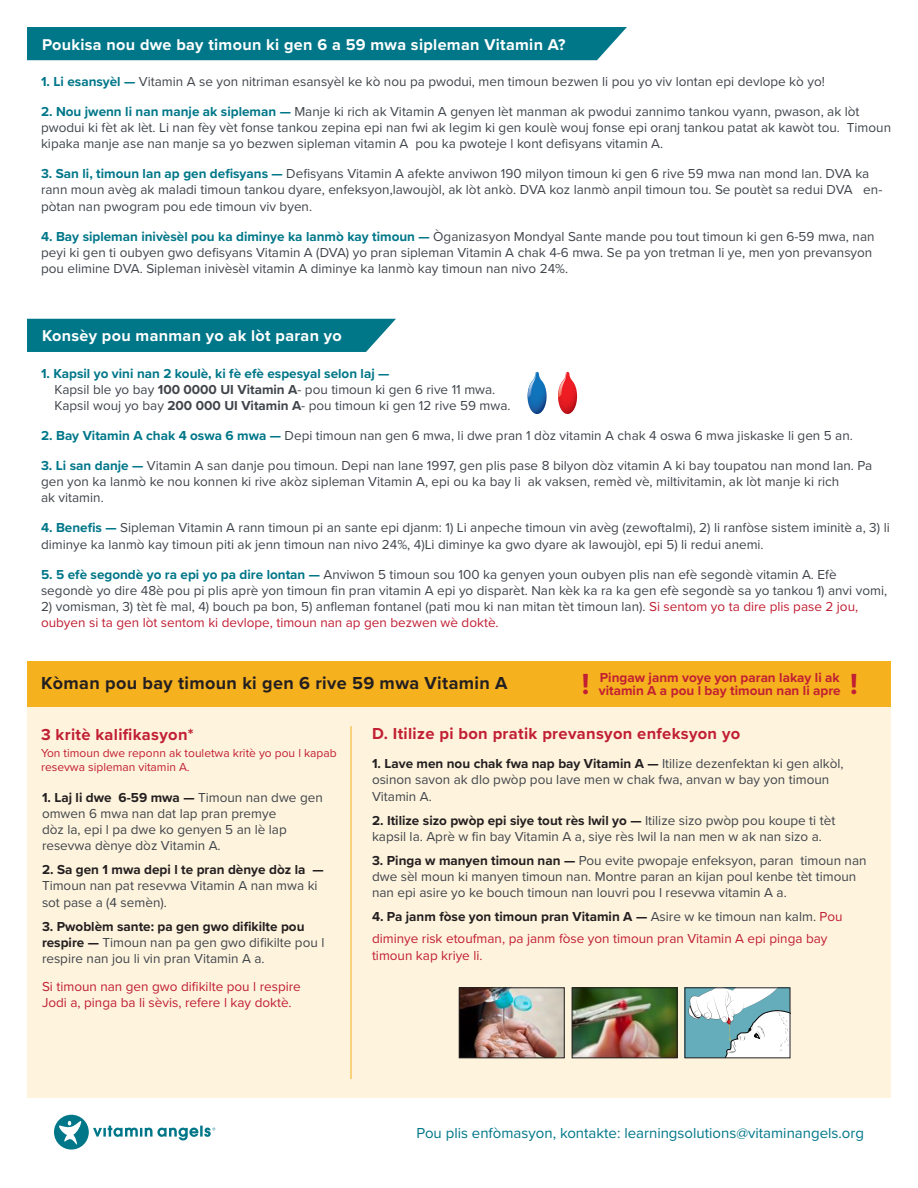
<style>
.page{position:relative;width:918px;height:1188px;background:#fff}
.page>*{position:absolute;margin:0;border:0;box-sizing:border-box;transform-origin:0 0}
.t1{font:700 30.15px "Proxima Nova";color:#c11f33}
.t2{font:700 18px "Proxima Nova";letter-spacing:.02em;color:#231f20}
.t3{font:700 16.5px "Proxima Nova";letter-spacing:.02em;color:#c11f33}
.t4{font:700 16.2px "Proxima Nova";letter-spacing:.02em;color:#fff}
.t5{font:15px "Proxima Nova";color:#007789}
.t6{font:13.5px/16.2px "Proxima Nova";color:#40454b}
.t7{font:13.5px/16.2px "Proxima Nova";color:#c11f33}
.t8{font:700 13.5px/13.2px "Proxima Nova";color:#c11f33}
.t9{font:700 13.5px "Proxima Nova";color:#007789}
.t10{font:12px/14.4px "Proxima Nova";color:#c11f33}
.s1{font-weight:700;color:#007789}
.s2{font-weight:700}
.s3{color:#40454b}
.s4{font-weight:700;color:#231f20}
</style>
<div class="page">
<svg style="left:54px;top:1115px;width:161px;height:35px"></svg>
<div style="left:27px;top:27px;width:600px;height:33px;background:#007789"></div>
<div style="left:27px;top:319px;width:369px;height:33px;background:#007789"></div>
<div style="left:27px;top:707px;width:864px;height:390px;background:#fef3dd"></div>
<div style="left:27px;top:661px;width:864px;height:46px;background:#f6b11f"></div>
<hr style="left:351px;top:726px;width:1px;height:353px;background:#f6b11f">
<img style="left:461px;top:990px;width:101px;height:66px">
<div style="left:459px;top:988px;width:105px;height:70px;border:1px solid #231f20"></div>
<img style="left:574px;top:990px;width:101px;height:66px">
<div style="left:572px;top:988px;width:105px;height:70px;border:1px solid #231f20"></div>
<svg style="left:689px;top:990px;width:99px;height:66px;background:#b7d4d9"></svg>
<svg style="left:558px;top:372px;width:19px;height:42px"></svg>
<svg style="left:528px;top:372px;width:19px;height:42px"></svg>
<p class="t4" style="left:42px;top:33px;width:525px">Poukisa nou dwe bay timoun ki gen 6 a 59 mwa sipleman Vitamin A?</p>
<p class="t6" style="left:41px;top:73px;width:785px"><span class="s1">1. Li esansyèl —</span> Vitamin A se yon nitriman esansyèl ke kò nou pa pwodui, men timoun bezwen li pou yo viv lontan epi devlope kò yo!</p>
<p class="t6" style="left:41px;top:103px;width:852px"><span class="s1">2. Nou jwenn li nan manje ak sipleman —</span> Manje ki rich ak Vitamin A genyen lèt manman ak pwodui zannimo tankou vyann, pwason, ak lòt pwodui ki fèt ak lèt. Li nan fèy vèt fonse tankou zepina epi nan fwi ak legim ki gen koulè wouj fonse epi oranj tankou patat ak kawòt tou. Timoun kipaka manje ase nan manje sa yo bezwen sipleman vitamin A pou ka pwoteje l kont defisyans vitamin A.</p>
<p class="t6" style="left:41px;top:165px;width:843px"><span class="s1">3. San li, timoun lan ap gen defisyans —</span> Defisyans Vitamin A afekte anviwon 190 milyon timoun ki gen 6 rive 59 mwa nan mond lan. DVA ka rann moun avèg ak maladi timoun tankou dyare, enfeksyon,lawoujòl, ak lòt ankò. DVA koz lanmò anpil timoun tou. Se poutèt sa redui DVA en&shy;pòtan nan pwogram pou ede timoun viv byen.</p>
<p class="t6" style="left:41px;top:228px;width:835px"><span class="s1">4. Bay sipleman inivèsèl pou ka diminye ka lanmò kay timoun —</span> Òganizasyon Mondyal Sante mande pou tout timoun ki gen 6-59 mwa, nan peyi ki gen ti oubyen gwo defisyans Vitamin A (DVA) yo pran sipleman Vitamin A chak 4-6 mwa. Se pa yon tretman li ye, men yon prevansyon pou elimine DVA. Sipleman inivèsèl vitamin A diminye ka lanmò kay timoun nan nivo 24%.</p>
<p class="t4" style="left:42px;top:323px;width:301px">Konsèy pou manman yo ak lòt paran yo</p>
<p class="t9" style="left:41px;top:363px;width:350px">1. Kapsil yo vini nan 2 koulè, ki fè efè espesyal selon laj —</p>
<p class="t6" style="left:55px;top:381px;width:442px">Kapsil ble yo bay <span class="s2">100 0000 UI Vitamin A</span>- pou timoun ki gen 6 rive 11 mwa.</p>
<p class="t6" style="left:55px;top:397px;width:458px">Kapsil wouj yo bay <span class="s2">200 000 UI Vitamin A</span>- pou timoun ki gen 12 rive 59 mwa.</p>
<p class="t6" style="left:41px;top:427px;width:813px"><span class="s1">2. Bay Vitamin A chak 4 oswa 6 mwa —</span> Depi timoun nan gen 6 mwa, li dwe pran 1 dòz vitamin A chak 4 oswa 6 mwa jiskaske li gen 5 an.</p>
<p class="t6" style="left:41px;top:457px;width:833px"><span class="s1">3. Li san danje —</span> Vitamin A san danje pou timoun. Depi nan lane 1997, gen plis pase 8 bilyon dòz vitamin A ki bay toupatou nan mond lan. Pa gen yon ka lanmò ke nou konnen ki rive akòz sipleman Vitamin A, epi ou ka bay li ak vaksen, remèd vè, miltivitamin, ak lòt manje ki rich<br>ak vitamin.</p>
<p class="t6" style="left:41px;top:519px;width:850px"><span class="s1">4. Benefis —</span> Sipleman Vitamin A rann timoun pi an sante epi djanm: 1) Li anpeche timoun vin avèg (zewoftalmi), 2) li ranfòse sistem iminitè a, 3) li diminye ka lanmò kay timoun piti ak jenn timoun nan nivo 24%, 4)Li diminye ka gwo dyare ak lawoujòl, epi 5) li redui anemi.</p>
<p class="t6" style="left:41px;top:565px;width:848px"><span class="s1">5. 5 efè segondè yo ra epi yo pa dire lontan —</span> Anviwon 5 timoun sou 100 ka genyen youn oubyen plis nan efè segondè vitamin A. Efè segondè yo dire 48è pou pi plis aprè yon timoun fin pran vitamin A epi yo disparèt. Nan kèk ka ra ka gen efè segondè sa yo tankou 1) anvi vomi,</p>
<p class="t7" style="left:41px;top:598px;width:819px"><span class="s3">2) vomisman, 3) tèt fè mal, 4) bouch pa bon, 5) anfleman fontanel (pati mou ki nan mitan tèt timoun lan).</span> Si sentom yo ta dire plis pase 2 jou, oubyen si ta gen lòt sentom ki devlope, timoun nan ap gen bezwen wè doktè.</p>
<p class="t2" style="left:41px;top:670px;width:468px">Kòman pou bay timoun ki gen 6 rive 59 mwa Vitamin A</p>
<p class="t8" style="left:599px;top:670px;width:243px">Pingaw janm voye yon paran lakay li ak vitamin A a pou l bay timoun nan li apre</p>
<p class="t3" style="left:41px;top:722px;width:154px">3 kritè kalifikasyon*</p>
<p class="t10" style="left:41px;top:745px;width:297px">Yon timoun dwe reponn ak touletwa kritè yo pou l kapab resevwa sipleman vitamin A.</p>
<p class="t6" style="left:42px;top:788px;width:282px"><span class="s4">1. Laj li dwe 6-59 mwa —</span> Timoun nan dwe gen omwen 6 mwa nan dat lap pran premye<br>dòz la, epi l pa dwe ko genyen 5 an lè lap resevwa dènye dòz Vitamin A.</p>
<p class="t6" style="left:42px;top:861px;width:283px"><span class="s4">2. Sa gen 1 mwa depi l te pran dènye dòz la —<br></span>Timoun nan pat resevwa Vitamin A nan mwa ki sot pase a (4 semèn).</p>
<p class="t6" style="left:42px;top:917px;width:284px"><span class="s4">3. Pwoblèm sante: pa gen gwo difikilte pou respire —</span> Timoun nan pa gen gwo difikilte pou l respire nan jou li vin pran Vitamin A a.</p>
<p class="t7" style="left:42px;top:978px;width:260px">Si timoun nan gen gwo difikilte pou l respire<br>Jodi a, pinga ba li sèvis, refere l kay doktè.</p>
<p class="t1" style="left:582px;top:662px;width:9px">!</p>
<p class="t1" style="left:850px;top:662px;width:9px">!</p>
<p class="t3" style="left:372px;top:721px;width:370px">D. Itilize pi bon pratik prevansyon enfeksyon yo</p>
<p class="t6" style="left:372px;top:755px;width:473px"><span class="s4">1. Lave men nou chak fwa nap bay Vitamin A —</span> Itilize dezenfektan ki gen alkòl, osinon savon ak dlo pwòp pou lave men w chak fwa, anvan w bay yon timoun<br>Vitamin A.</p>
<p class="t6" style="left:372px;top:811px;width:465px"><span class="s4">2. Itilize sizo pwòp epi siye tout rès lwil yo —</span> Itilize sizo pwòp pou koupe ti tèt kapsil la. Aprè w fin bay Vitamin A a, siye rès lwil la nan men w ak nan sizo a.</p>
<p class="t6" style="left:372px;top:852px;width:496px"><span class="s4">3. Pinga w manyen timoun nan —</span> Pou evite pwopaje enfeksyon, paran timoun nan dwe sèl moun ki manyen timoun nan. Montre paran an kijan poul kenbe tèt timoun nan epi asire yo ke bouch timoun nan louvri pou l resevwa vitamin A a.</p>
<p class="t7" style="left:372px;top:905px;width:472px;line-height:22.2px"><span class="s4">4. Pa janm fòse yon timoun pran Vitamin A —</span> <span class="s3">Asire w ke timoun nan kalm.</span> Pou diminye risk etoufman, pa janm fòse yon timoun pran Vitamin A epi pinga bay</p>
<p class="t7" style="left:372px;top:946px;width:112px">timoun kap kriye li.</p>
<p class="t5" style="left:416px;top:1121px;width:449px">Pou plis enfòmasyon, kontakte: learningsolutions@vitaminangels.org</p>
</div>
